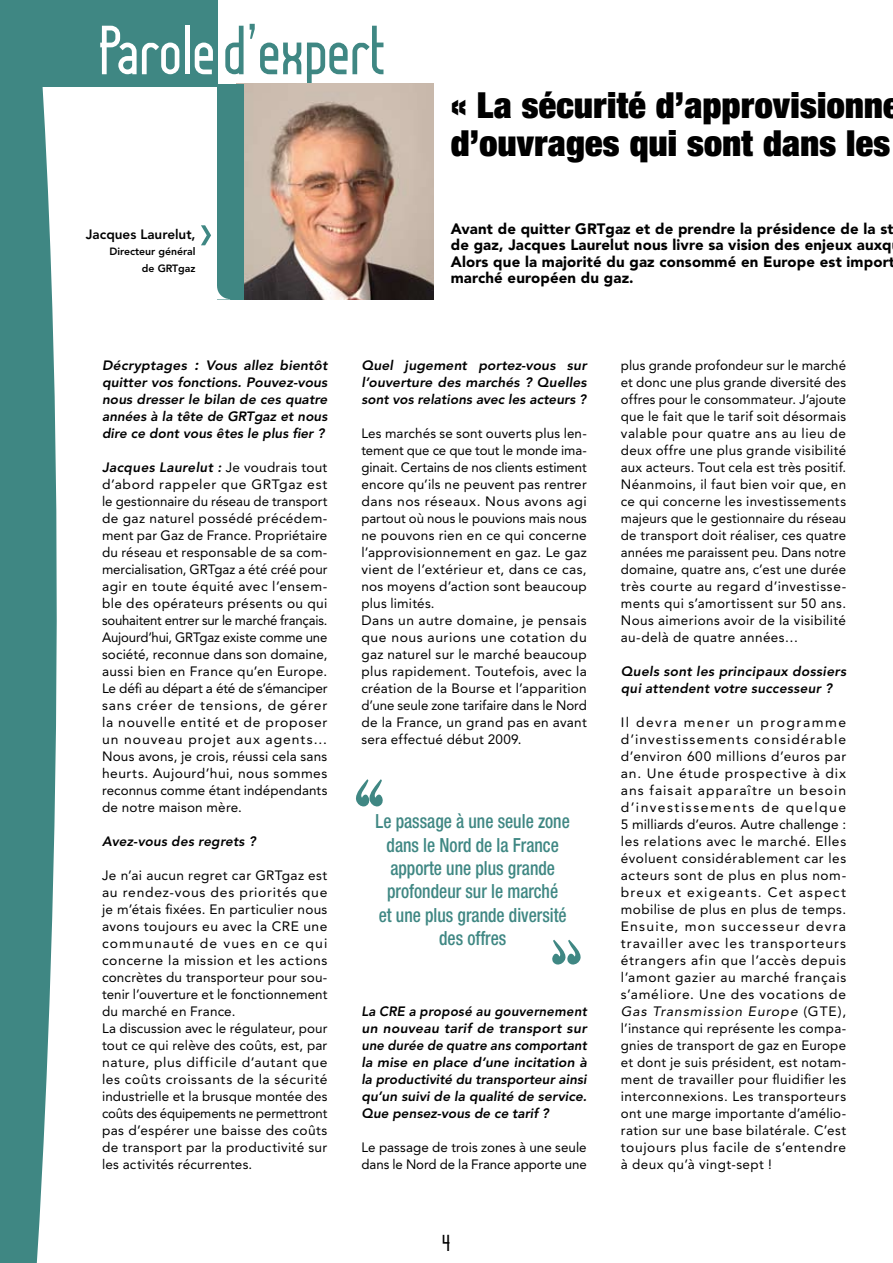
<style>
.page{position:relative;width:893px;height:1263px;background:#fff}
.page>*{position:absolute;margin:0;border:0;box-sizing:border-box;transform-origin:0 0}
.t1{font:67.5px "Lady Ice";letter-spacing:-.01em;color:#3f8783}
.t2{font:900 expanded 36px/37.5px "Helvetica Neue";letter-spacing:.01em;color:#000}
.t3{font:22.5px "Lady Ice";color:#000}
.t4{font:500 condensed 19.5px/23.4px "Helvetica Neue";color:#3f8783;text-align:center;scale:.9 1}
.t5{font:900 15px/16.5px "Avenir";letter-spacing:.01em;color:#000}
.t6{font:13.5px/17px "Avenir";letter-spacing:.02em;color:#000;text-align:justify}
.t7{font:italic 800 13.5px/17px "Avenir";letter-spacing:.005em;color:#000;text-align:justify}
.t8{font:13.5px/17px "Avenir";color:#000}
.t9{font:800 13.5px "Avenir";color:#000}
.t10{font:800 10.5px/16.5px "Avenir";color:#000;text-align:right}
.s1{color:#fff}
.s2{font-size:15px}
.s3{font-weight:800;font-style:italic}
.s4{font-style:italic}
</style>
<div class="page">
<div style="left:14px;top:0;width:204px;height:86px;background:#3f8783"></div>
<svg style="left:0;top:0;width:83px;height:1263px;fill:#3f8783"></svg>
<svg style="left:201px;top:225px;width:10px;height:20px"></svg>
<img style="left:243px;top:84px;width:191px;height:215px">
<div style="left:217px;top:84px;width:26px;height:215px;background:#3f8783"></div>
<svg style="left:217px;top:286px;width:11px;height:13px"></svg>
<svg style="left:356px;top:779px;width:27px;height:28px"></svg>
<svg style="left:552px;top:940px;width:29px;height:25px"></svg>
<h1 class="t1" style="left:98px;top:6px;width:289px"><span class="s1">Parole</span> d’expert</h1>
<p class="t9" style="left:86px;top:226px;width:111px">Jacques Laurelut,</p>
<p class="t10" style="left:109px;top:243px;width:88px">Directeur général de GRTgaz</p>
<h2 class="t2" style="left:451px;top:86px;width:451px">« La sécurité d’approvisionne d’ouvrages qui sont dans les</h2>
<p class="t5" style="left:451px;top:220px;width:446px">Avant de quitter GRTgaz et de prendre la présidence de la st de gaz, Jacques Laurelut nous livre sa vision des enjeux auxq Alors que la majorité du gaz consommé en Europe est import marché européen du gaz.</p>
<p class="t7" style="left:102px;top:357px;width:227px">Décryptages <span class="s2">:</span> Vous allez bientôt quitter vos fonctions. Pouvez-vous nous dresser le bilan de ces quatre années à la tête de GRTgaz et nous dire ce dont vous êtes le plus fier ?</p>
<p class="t6" style="left:102px;top:459px;width:227px"><span class="s3">Jacques Laurelut :</span> Je voudrais tout d’abord rappeler que GRTgaz est le gestionnaire du réseau de transport de gaz naturel possédé précédem&shy;ment par Gaz de France. Propriétaire du réseau et responsable de sa com&shy;mercialisation, GRTgaz a été créé pour agir en toute équité avec l’ensem&shy;ble des opérateurs présents ou qui souhaitent entrer sur le marché français.<br>Aujourd’hui, GRTgaz existe comme une société, reconnue dans son domaine, aussi bien en France qu’en Europe.<br>Le défi au départ a été de s’émanciper sans créer de tensions, de gérer la nouvelle entité et de proposer un nouveau projet aux agents… Nous avons, je crois, réussi cela sans heurts. Aujourd’hui, nous sommes reconnus comme étant indépendants de notre maison mère.</p>
<p class="t7" style="left:102px;top:833px;width:155px">Avez-vous des regrets ?</p>
<p class="t6" style="left:102px;top:867px;width:227px;text-align:left">Je n’ai aucun regret car GRTgaz est au rendez-vous des priorités que je m’étais fixées. En particulier nous avons toujours eu avec la CRE une communauté de vues en ce qui concerne la mission et les actions concrètes du transporteur pour sou&shy;tenir l’ouverture et le fonctionnement du marché en France.<br>La discussion avec le régulateur, pour tout ce qui relève des coûts, est, par nature, plus difficile d’autant que les coûts croissants de la sécurité industrielle et la brusque montée des coûts des équipements ne permettront pas d’espérer une baisse des coûts de transport par la productivité sur les activités récurrentes.</p>
<p class="t7" style="left:361px;top:357px;width:227px">Quel jugement portez-vous sur l’ouverture des marchés ? Quelles sont vos relations avec les acteurs ?</p>
<p class="t6" style="left:361px;top:425px;width:227px;text-align:left">Les marchés se sont ouverts plus len&shy;tement que ce que tout le monde ima&shy;ginait. Certains de nos clients estiment encore qu’ils ne peuvent pas rentrer dans nos réseaux. Nous avons agi partout où nous le pouvions mais nous ne pouvons rien en ce qui concerne l’approvisionnement en gaz. Le gaz vient de l’extérieur et, dans ce cas, nos moyens d’action sont beaucoup plus limités.<br>Dans un autre domaine, je pensais que nous aurions une cotation du gaz naturel sur le marché beaucoup plus rapidement. Toutefois, avec la création de la Bourse et l’apparition d’une seule zone tarifaire dans le Nord de la France, un grand pas en avant sera effectué début 2009.</p>
<h3 class="t4" style="left:376px;top:809px;width:217px">Le passage à une seule zone dans le Nord de la France apporte une plus grande profondeur sur le marché<br>et une plus grande diversité des offres</h3>
<p class="t7" style="left:361px;top:1003px;width:227px">La CRE a proposé au gouvernement un nouveau tarif de transport sur une durée de quatre ans comportant la mise en place d’une incitation à la productivité du transporteur ainsi qu’un suivi de la qualité de service.<br>Que pensez-vous de ce tarif ?</p>
<p class="t8" style="left:361px;top:1139px;width:227px">Le passage de trois zones à une seule dans le Nord de la France apporte une</p>
<h3 class="t3" style="left:442px;top:1228px;width:10px">4</h3>
<p class="t6" style="left:621px;top:357px;width:227px">plus grande profondeur sur le marché et donc une plus grande diversité des offres pour le consommateur. J’ajoute que le fait que le tarif soit désormais valable pour quatre ans au lieu de deux offre une plus grande visibilité aux acteurs. Tout cela est très positif.<br>Néanmoins, il faut bien voir que, en ce qui concerne les investissements majeurs que le gestionnaire du réseau de transport doit réaliser, ces quatre années me paraissent peu. Dans notre domaine, quatre ans, c’est une durée très courte au regard d’investisse&shy;ments qui s’amortissent sur 50 ans.<br>Nous aimerions avoir de la visibilité au-delà de quatre années…</p>
<p class="t7" style="left:621px;top:663px;width:227px">Quels sont les principaux dossiers qui attendent votre successeur ?</p>
<p class="t6" style="left:621px;top:714px;width:227px">Il devra mener un programme d’investissements considérable d’environ 600 millions d’euros par an. Une étude prospective à dix ans faisait apparaître un besoin d’investissements de quelque 5 milliards d’euros. Autre challenge : les relations avec le marché. Elles évoluent considérablement car les acteurs sont de plus en plus nom&shy;breux et exigeants. Cet aspect mobilise de plus en plus de temps.<br>Ensuite, mon successeur devra travailler avec les transporteurs étrangers afin que l’accès depuis l’amont gazier au marché français s’améliore. Une des vocations de <span class="s4">Gas Transmission Europe</span> (GTE), l’instance qui représente les compa&shy;gnies de transport de gaz en Europe et dont je suis président, est notam&shy;ment de travailler pour fluidifier les interconnexions. Les transporteurs ont une marge importante d’amélio&shy;ration sur une base bilatérale. C’est toujours plus facile de s’entendre à deux qu’à vingt-sept !</p>
</div>
